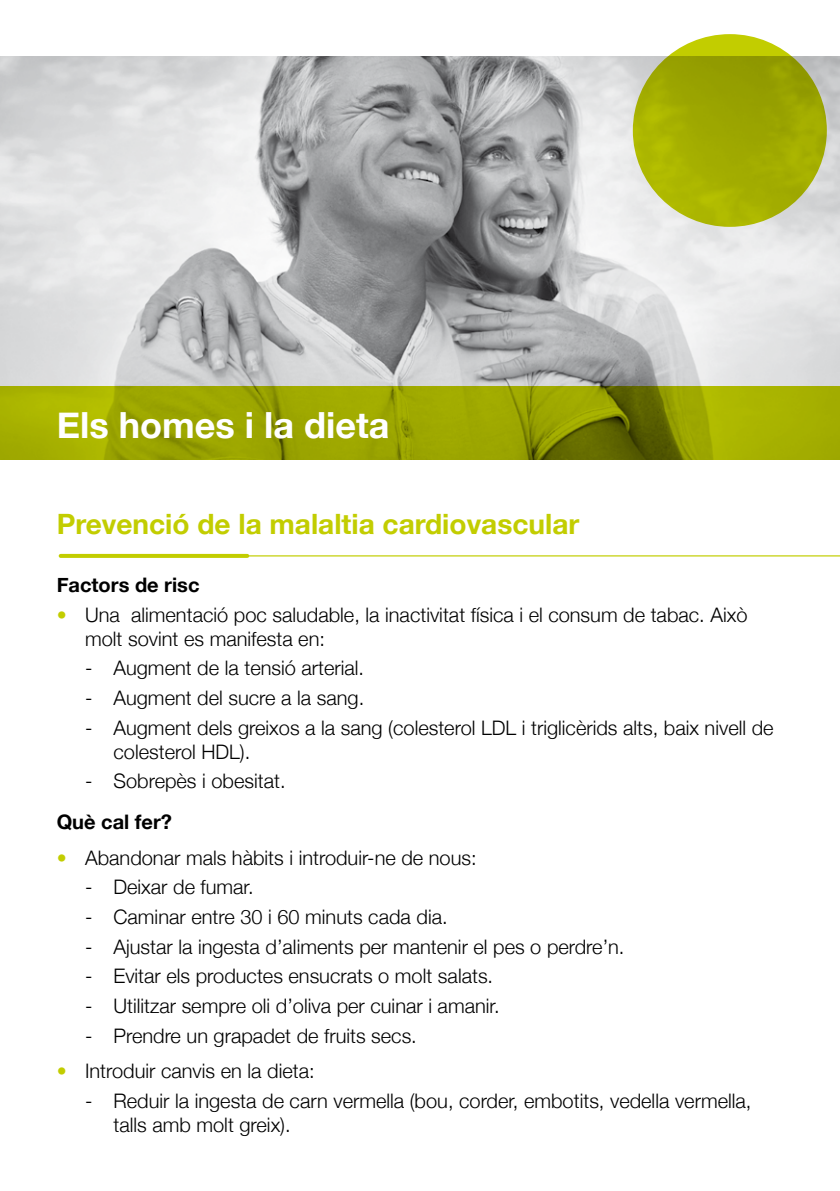
<style>
.page{position:relative;width:840px;height:1191px;background:#fff}
.page>*{position:absolute;margin:0;border:0;box-sizing:border-box;transform-origin:0 0}
.t1{font:700 36px "Helvetica Neue";color:#fff}
.t2{font:700 28px "Helvetica Neue";color:#c2cd00}
.t3{font:300 20px/24px "Helvetica Neue";color:#000}
.t4{font:700 20px "Helvetica Neue";color:#000}
.s1{color:#c2cd00}
</style>
<div class="page">
<img style="left:0;top:57px;width:839px;height:329px">
<svg style="left:0;top:386px;width:839px;height:74px;fill:#9fa800"></svg>
<svg style="left:632px;top:34px;width:194px;height:193px;fill:#a2ac00"></svg>
<svg style="left:61px;top:554px;width:186px;height:4px"></svg>
<hr style="left:242px;top:555px;width:597px;height:1px;background:#c2cd00">
<h1 class="t1" style="left:57px;top:402px;width:334px">Els homes i la dieta</h1>
<h2 class="t2" style="left:57px;top:506px;width:524px">Prevenció de la malaltia cardiovascular</h2>
<p class="t4" style="left:57px;top:572px;width:144px">Factors de risc</p>
<p class="t3" style="left:85px;top:602px;width:663px;text-indent:-28px"><span class="s1">•</span> Una alimentació poc saludable, la inactivitat física i el consum de tabac. Això molt sovint es manifesta en:</p>
<p class="t3" style="left:85px;top:656px;width:280px">- Augment de la tensió arterial.</p>
<p class="t3" style="left:85px;top:685px;width:280px">- Augment del sucre a la sang.</p>
<p class="t3" style="left:113px;top:715px;width:661px;text-indent:-28px">- Augment dels greixos a la sang (colesterol LDL i triglicèrids alts, baix nivell de colesterol HDL).</p>
<p class="t3" style="left:85px;top:769px;width:202px">- Sobrepès i obesitat.</p>
<p class="t4" style="left:57px;top:810px;width:117px">Què cal fer?</p>
<p class="t3" style="left:57px;top:845px;width:421px"><span class="s1">•</span> Abandonar mals hàbits i introduir-ne de nous:</p>
<p class="t3" style="left:85px;top:875px;width:170px">- Deixar de fumar.</p>
<p class="t3" style="left:85px;top:904px;width:364px">- Caminar entre 30 i 60 minuts cada dia.</p>
<p class="t3" style="left:85px;top:934px;width:540px">- Ajustar la ingesta d’aliments per mantenir el pes o perdre’n.</p>
<p class="t3" style="left:85px;top:964px;width:409px">- Evitar els productes ensucrats o molt salats.</p>
<p class="t3" style="left:85px;top:993px;width:416px">- Utilitzar sempre oli d’oliva per cuinar i amanir.</p>
<p class="t3" style="left:85px;top:1023px;width:333px">- Prendre un grapadet de fruits secs.</p>
<p class="t3" style="left:57px;top:1058px;width:259px"><span class="s1">•</span> Introduir canvis en la dieta:</p>
<p class="t3" style="left:113px;top:1088px;width:639px;text-indent:-28px">- Reduir la ingesta de carn vermella (bou, corder, embotits, vedella vermella, talls amb molt greix).</p>
</div>
